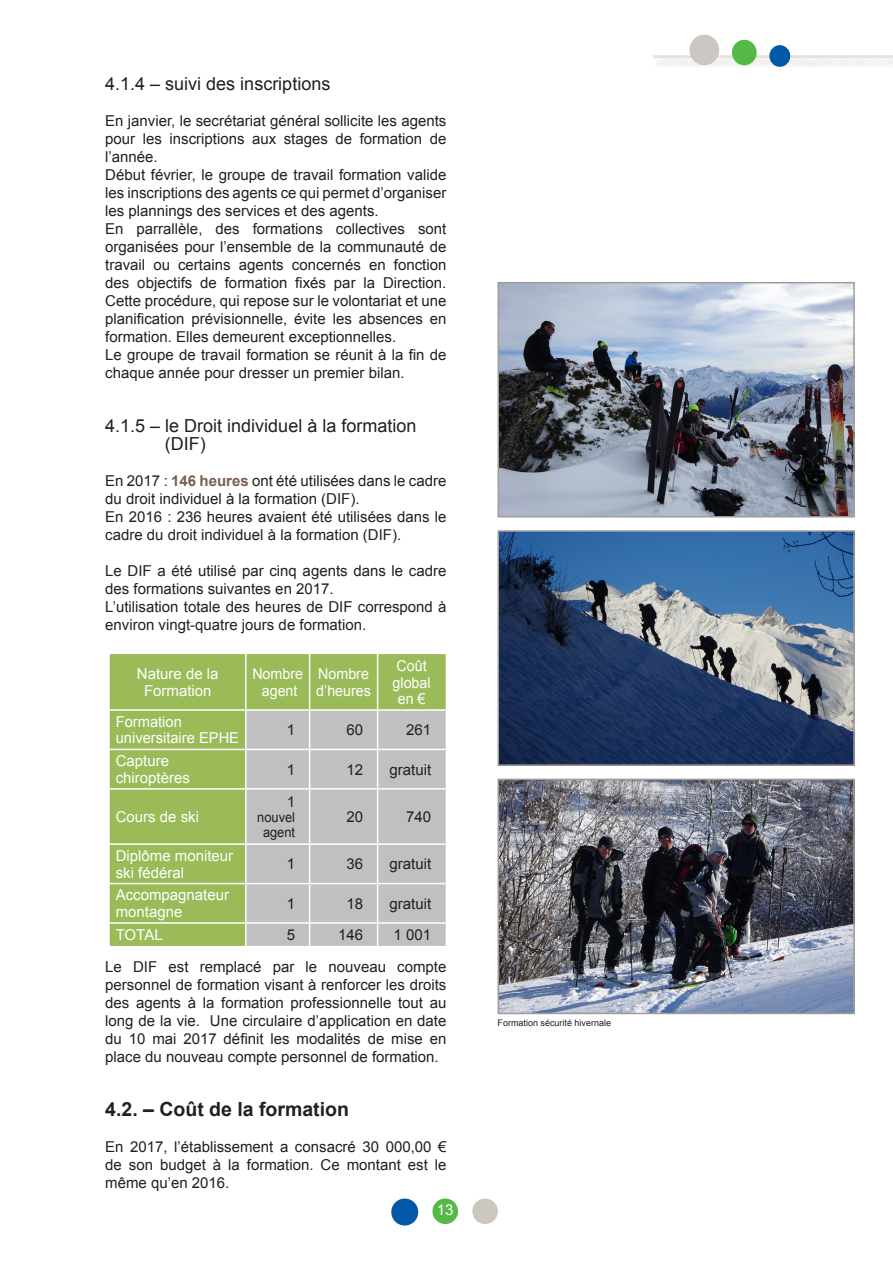
<style>
.page{position:relative;width:893px;height:1263px;background:#fff}
.page>*{position:absolute;margin:0;border:0;box-sizing:border-box;transform-origin:0 0}
.Style_de_paragraphe{font:700 19.5px "Arial";color:#231f20}
.Style_de_paragraphe-2{font:18px "Arial";color:#231f20}
.t1{font:15px/18px "Arial";color:#231f20;text-align:justify}
.t2{font:15px/16.5px "Arial";color:#fff}
.t3{font:15px/16.5px "Arial";color:#fff;text-align:center;scale:.95 1}
.t4{font:15px "Arial";color:#231f20;scale:.95 1}
.t5{font:13.5px/14.9px "Arial";color:#231f20;text-align:center;scale:.95 1}
.Style_de_paragraphe-3{font:9px "Arial";color:#231f20}
.s1{font-weight:700;color:#7c5e4e}
</style>
<div class="page">
<div style="left:472px;top:1198px;width:26px;height:26px;background:#cdc7c1;border-radius:50%"></div>
<div style="left:392px;top:1199px;width:25px;height:26px;background:#0158a6;border-radius:50%"></div>
<div style="left:391px;top:1198px;width:27px;height:27px;border:2px solid #0158a6;border-radius:50%"></div>
<div style="left:432px;top:1198px;width:26px;height:26px;background:#56b947;border-radius:50%"></div>
<div style="left:655px;top:58px;width:238px;height:10px;background:#f5f4f2"></div>
<hr style="left:653px;top:55px;width:240px;height:3px;background:#cdc7c1">
<div style="left:732px;top:40px;width:25px;height:25px;background:#56b947;border-radius:50%"></div>
<div style="left:770px;top:46px;width:20px;height:20px;background:#0158a6;border-radius:50%"></div>
<div style="left:769px;top:45px;width:21px;height:22px;border:1px solid #0158a6;border-radius:50%"></div>
<div style="left:689px;top:35px;width:30px;height:30px;background:#cdc7c1;border-radius:50%"></div>
<div style="left:110px;top:654px;width:336px;height:292px;background:#9bbb59"></div>
<div style="left:247px;top:711px;width:199px;height:235px;background:#c0c0c0"></div>
<hr style="left:245px;top:654px;width:2px;height:55px;background:#fff">
<hr style="left:309px;top:654px;width:1px;height:55px;background:#fff">
<hr style="left:377px;top:654px;width:1px;height:55px;background:#fff">
<hr style="left:110px;top:709px;width:136px;height:2px;background:#fff">
<hr style="left:246px;top:709px;width:64px;height:2px;background:#fff">
<hr style="left:245px;top:711px;width:2px;height:38px;background:#fff">
<hr style="left:310px;top:709px;width:68px;height:2px;background:#fff">
<hr style="left:309px;top:711px;width:1px;height:38px;background:#fff">
<hr style="left:378px;top:709px;width:68px;height:2px;background:#fff">
<hr style="left:377px;top:711px;width:1px;height:38px;background:#fff">
<hr style="left:110px;top:749px;width:136px;height:1px;background:#fff">
<hr style="left:246px;top:749px;width:64px;height:1px;background:#fff">
<hr style="left:245px;top:750px;width:2px;height:38px;background:#fff">
<hr style="left:310px;top:749px;width:68px;height:1px;background:#fff">
<hr style="left:309px;top:750px;width:1px;height:38px;background:#fff">
<hr style="left:378px;top:749px;width:68px;height:1px;background:#fff">
<hr style="left:377px;top:750px;width:1px;height:38px;background:#fff">
<hr style="left:110px;top:788px;width:136px;height:2px;background:#fff">
<hr style="left:246px;top:788px;width:64px;height:2px;background:#fff">
<hr style="left:245px;top:790px;width:2px;height:53px;background:#fff">
<hr style="left:310px;top:788px;width:68px;height:2px;background:#fff">
<hr style="left:309px;top:790px;width:1px;height:53px;background:#fff">
<hr style="left:378px;top:788px;width:68px;height:2px;background:#fff">
<hr style="left:377px;top:790px;width:1px;height:53px;background:#fff">
<hr style="left:110px;top:843px;width:136px;height:2px;background:#fff">
<hr style="left:246px;top:843px;width:64px;height:2px;background:#fff">
<hr style="left:245px;top:845px;width:2px;height:38px;background:#fff">
<hr style="left:310px;top:843px;width:68px;height:2px;background:#fff">
<hr style="left:309px;top:845px;width:1px;height:38px;background:#fff">
<hr style="left:378px;top:843px;width:68px;height:2px;background:#fff">
<hr style="left:377px;top:845px;width:1px;height:38px;background:#fff">
<hr style="left:110px;top:883px;width:136px;height:1px;background:#fff">
<hr style="left:246px;top:883px;width:64px;height:1px;background:#fff">
<hr style="left:245px;top:884px;width:2px;height:38px;background:#fff">
<hr style="left:310px;top:883px;width:68px;height:1px;background:#fff">
<hr style="left:309px;top:884px;width:1px;height:38px;background:#fff">
<hr style="left:378px;top:883px;width:68px;height:1px;background:#fff">
<hr style="left:377px;top:884px;width:1px;height:38px;background:#fff">
<hr style="left:110px;top:922px;width:136px;height:2px;background:#fff">
<hr style="left:246px;top:922px;width:64px;height:2px;background:#fff">
<hr style="left:245px;top:924px;width:2px;height:22px;background:#fff">
<hr style="left:310px;top:922px;width:68px;height:2px;background:#fff">
<svg style="left:309px;top:924px;width:1px;height:22px"></svg>
<hr style="left:378px;top:922px;width:68px;height:2px;background:#fff">
<svg style="left:377px;top:924px;width:1px;height:22px"></svg>
<img style="left:500px;top:285px;width:352px;height:229px">
<div style="left:497px;top:282px;width:358px;height:235px;border:2px solid #a09d99"></div>
<img style="left:500px;top:533px;width:352px;height:230px">
<div style="left:497px;top:530px;width:358px;height:236px;border:2px solid #a09d99"></div>
<img style="left:500px;top:782px;width:352px;height:229px">
<div style="left:497px;top:779px;width:358px;height:235px;border:2px solid #a09d99"></div>
<p class="Style_de_paragraphe-2" style="left:105px;top:72px;width:227px">4.1.4 – suivi des inscriptions</p>
<p class="t1" style="left:105px;top:112px;width:343px">En janvier, le secrétariat général sollicite les agents pour les inscriptions aux stages de formation de l’année.</p>
<p class="t1" style="left:105px;top:166px;width:343px">Début février, le groupe de travail formation valide les inscriptions des agents ce qui permet d’organiser les plannings des services et des agents.</p>
<p class="t1" style="left:105px;top:220px;width:343px">En parrallèle, des formations collectives sont organisées pour l’ensemble de la communauté de travail ou certains agents concernés en fonction des objectifs de formation fixés par la Direction.<br>Cette procédure, qui repose sur le volontariat et une planification prévisionnelle, évite les absences en formation. Elles demeurent exceptionnelles.</p>
<p class="t1" style="left:105px;top:346px;width:343px">Le groupe de travail formation se réunit à la fin de chaque année pour dresser un premier bilan.</p>
<p class="Style_de_paragraphe-2" style="left:105px;top:414px;width:313px">4.1.5 – le Droit individuel à la formation</p>
<p class="Style_de_paragraphe-2" style="left:165px;top:432px;width:42px">(DIF)</p>
<p class="t1" style="left:105px;top:472px;width:343px">En 2017 : <span class="s1">146 heures</span> ont été utilisées dans le cadre du droit individuel à la formation (DIF).</p>
<p class="t1" style="left:105px;top:508px;width:343px">En 2016 : 236 heures avaient été utilisées dans le cadre du droit individuel à la formation (DIF).</p>
<p class="t1" style="left:105px;top:562px;width:343px">Le DIF a été utilisé par cinq agents dans le cadre des formations suivantes en 2017.</p>
<p class="t1" style="left:105px;top:598px;width:343px">L’utilisation totale des heures de DIF correspond à environ vingt-quatre jours de formation.</p>
<p class="t2" style="left:137px;top:666px;width:83px;text-align:center">Nature de la<br>Formation</p>
<p class="t3" style="left:252px;top:666px;width:55px">Nombre agent</p>
<p class="t3" style="left:316px;top:666px;width:59px;text-align:left">Nombre d’heures</p>
<p class="t3" style="left:393px;top:658px;width:42px">Coût global en €</p>
<p class="t2" style="left:116px;top:713px;width:125px">Formation universitaire EPHE</p>
<p class="t1" style="left:287px;top:721px;width:10px">1</p>
<p class="t1" style="left:346px;top:721px;width:18px">60</p>
<p class="t1" style="left:406px;top:721px;width:27px">261</p>
<p class="t2" style="left:116px;top:753px;width:76px">Capture chiroptères</p>
<p class="t1" style="left:287px;top:760px;width:10px">1</p>
<p class="t1" style="left:346px;top:760px;width:18px">12</p>
<p class="t1" style="left:389px;top:760px;width:43px">gratuit</p>
<p class="t2" style="left:116px;top:809px;width:85px">Cours de ski</p>
<p class="t4" style="left:287px;top:792px;width:10px">1</p>
<p class="t5" style="left:257px;top:810px;width:41px">nouvel agent</p>
<p class="t1" style="left:346px;top:808px;width:18px">20</p>
<p class="t1" style="left:406px;top:808px;width:27px">740</p>
<p class="t2" style="left:116px;top:848px;width:119px">Diplôme moniteur ski fédéral</p>
<p class="t1" style="left:287px;top:855px;width:10px">1</p>
<p class="t1" style="left:346px;top:855px;width:18px">36</p>
<p class="t1" style="left:389px;top:855px;width:43px">gratuit</p>
<p class="t2" style="left:116px;top:887px;width:115px">Accompagnateur montagne</p>
<p class="t1" style="left:287px;top:895px;width:10px">1</p>
<p class="t1" style="left:346px;top:895px;width:18px">18</p>
<p class="t1" style="left:389px;top:895px;width:43px">gratuit</p>
<p class="t2" style="left:116px;top:926px;width:48px">TOTAL</p>
<p class="t1" style="left:287px;top:926px;width:10px">5</p>
<p class="t1" style="left:338px;top:926px;width:27px">146</p>
<p class="t1" style="left:394px;top:926px;width:39px">1 001</p>
<p class="t1" style="left:105px;top:958px;width:343px">Le DIF est remplacé par le nouveau compte personnel de formation visant à renforcer les droits des agents à la formation professionnelle tout au long de la vie. Une circulaire d’application en date du 10 mai 2017 définit les modalités de mise en place du nouveau compte personnel de formation.</p>
<p class="Style_de_paragraphe" style="left:105px;top:1096px;width:245px">4.2. – Coût de la formation</p>
<p class="t1" style="left:105px;top:1138px;width:343px">En 2017, l’établissement a consacré 30 000,00 € de son budget à la formation. Ce montant est le même qu’en 2016.</p>
<p class="t2" style="left:437px;top:1202px;width:18px">13</p>
<p class="Style_de_paragraphe-3" style="left:497px;top:1017px;width:115px">Formation sécurité hivernale</p>
</div>
